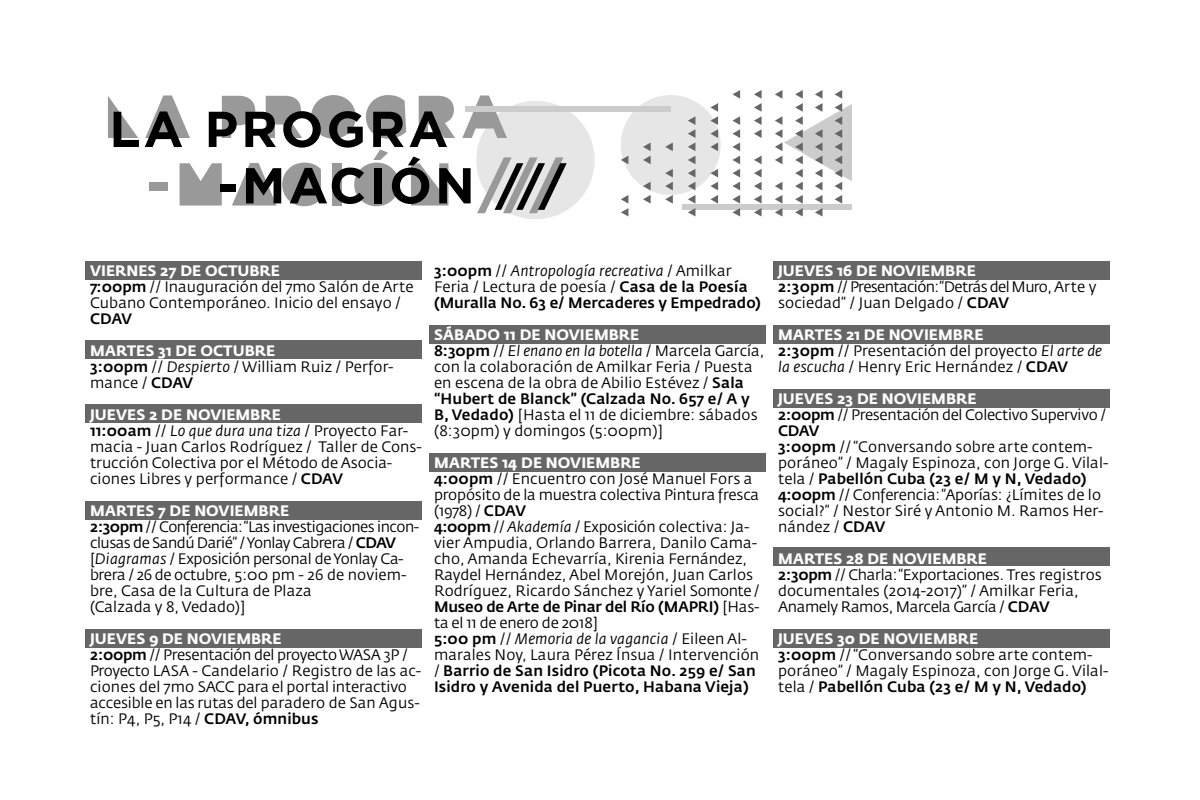
<style>
.page{position:relative;width:1200px;height:800px;background:#fff}
.page>*{position:absolute;margin:0;border:0;box-sizing:border-box;transform-origin:0 0}
.t1{font:700 50.4px "Gotham";letter-spacing:.06em;color:#000}
.t2{font:15px/16px "Fedra Sans Std";letter-spacing:.01em;color:#000}
.t3{font:15px/16px "Fedra Sans Std";letter-spacing:-.01em;color:#000}
.t4{font:500 15px/16px "Fedra Sans Std";letter-spacing:.01em;color:#000}
.t5{font:700 15px "Fedra Sans Std";color:#fff}
.t6{font:15px/16px "Fedra Sans Std";letter-spacing:-.02em;color:#000}
.t7{font:15px/16px "Fedra Sans Std";letter-spacing:-.015em;color:#000}
.t8{font:15px/16px "Fedra Sans Std";letter-spacing:-.03em;color:#000}
.t9{font:15px/16px "Fedra Sans Std";letter-spacing:-.04em;color:#000}
.s1{font-weight:500}
.s2{font-style:italic}
.s3{font-weight:400}
.s4{font-weight:400;font-style:italic}
</style>
<div class="page">
<div style="left:682px;top:204px;width:170px;height:6px;background:#ccc"></div>
<div style="left:621px;top:95px;width:100px;height:100px;background:#e6e6e6;border-radius:50%"></div>
<div style="left:476px;top:101px;width:119px;height:118px;background:#e6e6e6;border-radius:50%"></div>
<svg style="left:621px;top:156px;width:7px;height:8px"></svg>
<svg style="left:732px;top:90px;width:8px;height:9px"></svg>
<svg style="left:665px;top:143px;width:8px;height:8px"></svg>
<svg style="left:643px;top:143px;width:8px;height:21px"></svg>
<svg style="left:710px;top:103px;width:8px;height:48px"></svg>
<svg style="left:754px;top:90px;width:8px;height:48px"></svg>
<svg style="left:710px;top:169px;width:8px;height:35px"></svg>
<svg style="left:665px;top:169px;width:8px;height:35px"></svg>
<svg style="left:643px;top:182px;width:8px;height:22px"></svg>
<svg style="left:754px;top:156px;width:8px;height:61px"></svg>
<svg style="left:688px;top:116px;width:7px;height:100px"></svg>
<svg style="left:775px;top:90px;width:77px;height:127px"></svg>
<svg style="left:732px;top:116px;width:8px;height:101px"></svg>
<svg style="left:621px;top:195px;width:7px;height:21px"></svg>
<svg style="left:108px;top:96px;width:30px;height:42px"></svg>
<svg style="left:145px;top:95px;width:45px;height:43px"></svg>
<svg style="left:222px;top:96px;width:33px;height:42px"></svg>
<svg style="left:266px;top:96px;width:36px;height:42px"></svg>
<svg style="left:311px;top:95px;width:45px;height:44px"></svg>
<svg style="left:366px;top:95px;width:40px;height:44px;background:#aaa"></svg>
<svg style="left:419px;top:96px;width:36px;height:42px"></svg>
<svg style="left:462px;top:95px;width:45px;height:43px"></svg>
<div style="left:149px;top:182px;width:19px;height:9px;background:#999"></div>
<svg style="left:180px;top:163px;width:42px;height:43px;background:#a6a6a6"></svg>
<svg style="left:232px;top:163px;width:89px;height:43px"></svg>
<div style="left:333px;top:163px;width:9px;height:43px;background:#999"></div>
<svg style="left:354px;top:149px;width:45px;height:57px"></svg>
<svg style="left:411px;top:163px;width:37px;height:43px"></svg>
<svg style="left:477px;top:157px;width:87px;height:56px"></svg>
<div style="left:465px;top:106px;width:206px;height:6px;background:#ccc"></div>
<div style="left:85px;top:261px;width:337px;height:19px;background:#666"></div>
<div style="left:429px;top:325px;width:337px;height:19px;background:#666"></div>
<div style="left:773px;top:261px;width:337px;height:19px;background:#666"></div>
<div style="left:773px;top:325px;width:337px;height:19px;background:#666"></div>
<div style="left:773px;top:389px;width:337px;height:19px;background:#666"></div>
<div style="left:773px;top:547px;width:337px;height:19px;background:#666"></div>
<div style="left:773px;top:629px;width:337px;height:19px;background:#666"></div>
<div style="left:429px;top:453px;width:337px;height:19px;background:#666"></div>
<div style="left:85px;top:340px;width:337px;height:19px;background:#666"></div>
<div style="left:85px;top:404px;width:337px;height:19px;background:#666"></div>
<div style="left:85px;top:501px;width:337px;height:19px;background:#666"></div>
<div style="left:85px;top:629px;width:337px;height:19px;background:#666"></div>
<p class="t1" style="left:109px;top:100px;width:340px">LA PROGRA</p>
<p class="t1" style="left:218px;top:156px;width:349px">-MACIÓN ///</p>
<p class="t5" style="left:90px;top:261px;width:192px">VIERNES 27 DE OCTUBRE</p>
<p class="t2" style="left:90px;top:279px;width:325px"><span class="s1">7:00pm</span> // Inauguración del 7mo Salón de Arte<br>Cubano Contemporáneo. Inicio del ensayo /<br><span class="s1">CDAV</span></p>
<p class="t5" style="left:90px;top:341px;width:187px">MARTES 31 DE OCTUBRE</p>
<p class="t2" style="left:90px;top:359px;width:305px"><span class="s1">3:00pm</span> // <span class="s2">Despierto</span> / William Ruiz / Perfor&shy;mance / <span class="s1">CDAV</span></p>
<p class="t5" style="left:90px;top:405px;width:192px">JUEVES 2 DE NOVIEMBRE</p>
<p class="t2" style="left:90px;top:423px;width:334px"><span class="s1">11:00am</span> // <span class="s2">Lo que dura una tiza</span> / Proyecto Far&shy;macia - Juan Carlos Rodríguez / Taller de Cons&shy;trucción Colectiva por el Método de Asocia-</p>
<p class="t2" style="left:90px;top:471px;width:255px">ciones Libres y performance / <span class="s1">CDAV</span></p>
<p class="t5" style="left:90px;top:501px;width:201px">MARTES 7 DE NOVIEMBRE</p>
<p class="t8" style="left:90px;top:519px;width:331px"><span class="s1">2:30pm</span> // Conferencia: “Las investigaciones incon&shy;clusas de Sandú Darié” / Yonlay Cabrera / <span class="s1">CDAV</span></p>
<p class="t6" style="left:90px;top:551px;width:318px">[<span class="s2">Diagramas</span> / Exposición personal de Yonlay Ca&shy;brera / 26 de octubre, 5:00 pm - 26 de noviem&shy;bre, Casa de la Cultura de Plaza</p>
<p class="t2" style="left:90px;top:599px;width:157px">(Calzada y 8, Vedado)]</p>
<p class="t5" style="left:90px;top:629px;width:193px">JUEVES 9 DE NOVIEMBRE</p>
<p class="t3" style="left:90px;top:647px;width:333px"><span class="s1">2:00pm</span> // Presentación del proyecto WASA 3P / Proyecto LASA - Candelario / Registro de las ac&shy;ciones del 7mo SACC para el portal interactivo accesible en las rutas del paradero de San Agus&shy;tín: P4, P5, P14 / <span class="s1">CDAV, ómnibus</span></p>
<p class="t4" style="left:434px;top:263px;width:329px">3:00pm <span class="s3">//</span> <span class="s4">Antropología recreativa</span> <span class="s3">/ Amilkar<br>Feria / Lectura de poesía /</span> Casa de la Poesía (Muralla No. 63 e/ Mercaderes y Empedrado)</p>
<p class="t5" style="left:434px;top:325px;width:207px">SÁBADO 11 DE NOVIEMBRE</p>
<p class="t2" style="left:434px;top:343px;width:332px"><span class="s1">8:30pm</span> // <span class="s2">El enano en la botella</span> / Marcela García, con la colaboración de Amilkar Feria / Puesta en escena de la obra de Abilio Estévez / <span class="s1">Sala “Hubert de Blanck” (Calzada No. 657 e/ A y B, Vedado)</span> [Hasta el 11 de diciembre: sábados (8:30pm) y domingos (5:00pm)]</p>
<p class="t5" style="left:434px;top:453px;width:208px">MARTES 14 DE NOVIEMBRE</p>
<p class="t3" style="left:434px;top:471px;width:327px"><span class="s1">4:00pm</span> // Encuentro con José Manuel Fors a propósito de la muestra colectiva Pintura fresca (1978) / <span class="s1">CDAV</span></p>
<p class="t2" style="left:434px;top:519px;width:327px"><span class="s1">4:00pm</span> // <span class="s2">Akademía</span> / Exposición colectiva: Ja&shy;vier Ampudia, Orlando Barrera, Danilo Cama&shy;cho, Amanda Echevarría, Kirenia Fernández, Raydel Hernández, Abel Morejón, Juan Carlos Rodríguez, Ricardo Sánchez y Yariel Somonte / <span class="s1">Museo de Arte de Pinar del Río (MAPRI)</span> [Has&shy;ta el 11 de enero de 2018]</p>
<p class="t4" style="left:434px;top:631px;width:327px">5:00 pm <span class="s3">//</span> <span class="s4">Memoria de la vagancia</span> <span class="s3">/ Eileen Al&shy;marales Noy, Laura Pérez Ínsua / Intervención /</span> Barrio de San Isidro (Picota No. 259 e/ San Isidro y Avenida del Puerto, Habana Vieja)</p>
<p class="t5" style="left:778px;top:261px;width:199px">JUEVES 16 DE NOVIEMBRE</p>
<p class="t9" style="left:778px;top:279px;width:320px"><span class="s1">2:30pm</span> // Presentación: “Detrás del Muro, Arte y sociedad” / Juan Delgado / <span class="s1">CDAV</span></p>
<p class="t5" style="left:778px;top:325px;width:207px">MARTES 21 DE NOVIEMBRE</p>
<p class="t2" style="left:778px;top:343px;width:326px"><span class="s1">2:30pm</span> // Presentación del proyecto <span class="s2">El arte de la escucha</span> / Henry Eric Hernández / <span class="s1">CDAV</span></p>
<p class="t5" style="left:778px;top:389px;width:200px">JUEVES 23 DE NOVIEMBRE</p>
<p class="t6" style="left:778px;top:407px;width:330px"><span class="s1">2:00pm</span> // Presentación del Colectivo Supervivo /</p>
<p class="t4" style="left:778px;top:423px;width:43px">CDAV</p>
<p class="t2" style="left:778px;top:439px;width:332px"><span class="s1">3:00pm</span> // “Conversando sobre arte contem&shy;poráneo” / Magaly Espinoza, con Jorge G. Vilal&shy;tela / <span class="s1">Pabellón Cuba (23 e/ M y N, Vedado)</span></p>
<p class="t2" style="left:778px;top:487px;width:327px"><span class="s1">4:00pm</span> // Conferencia: “Aporías: ¿Límites de lo social?” / Nestor Siré y Antonio M. Ramos Her&shy;nández / <span class="s1">CDAV</span></p>
<p class="t5" style="left:778px;top:549px;width:211px">MARTES 28 DE NOVIEMBRE</p>
<p class="t7" style="left:778px;top:567px;width:325px"><span class="s1">2:30pm</span> // Charla: “Exportaciones. Tres registros documentales (2014-2017)” / Amilkar Feria,<br>Anamely Ramos, Marcela García / <span class="s1">CDAV</span></p>
<p class="t5" style="left:778px;top:629px;width:202px">JUEVES 30 DE NOVIEMBRE</p>
<p class="t2" style="left:778px;top:647px;width:332px"><span class="s1">3:00pm</span> // “Conversando sobre arte contem&shy;poráneo” / Magaly Espinoza, con Jorge G. Vilal&shy;tela / <span class="s1">Pabellón Cuba (23 e/ M y N, Vedado)</span></p>
</div>
